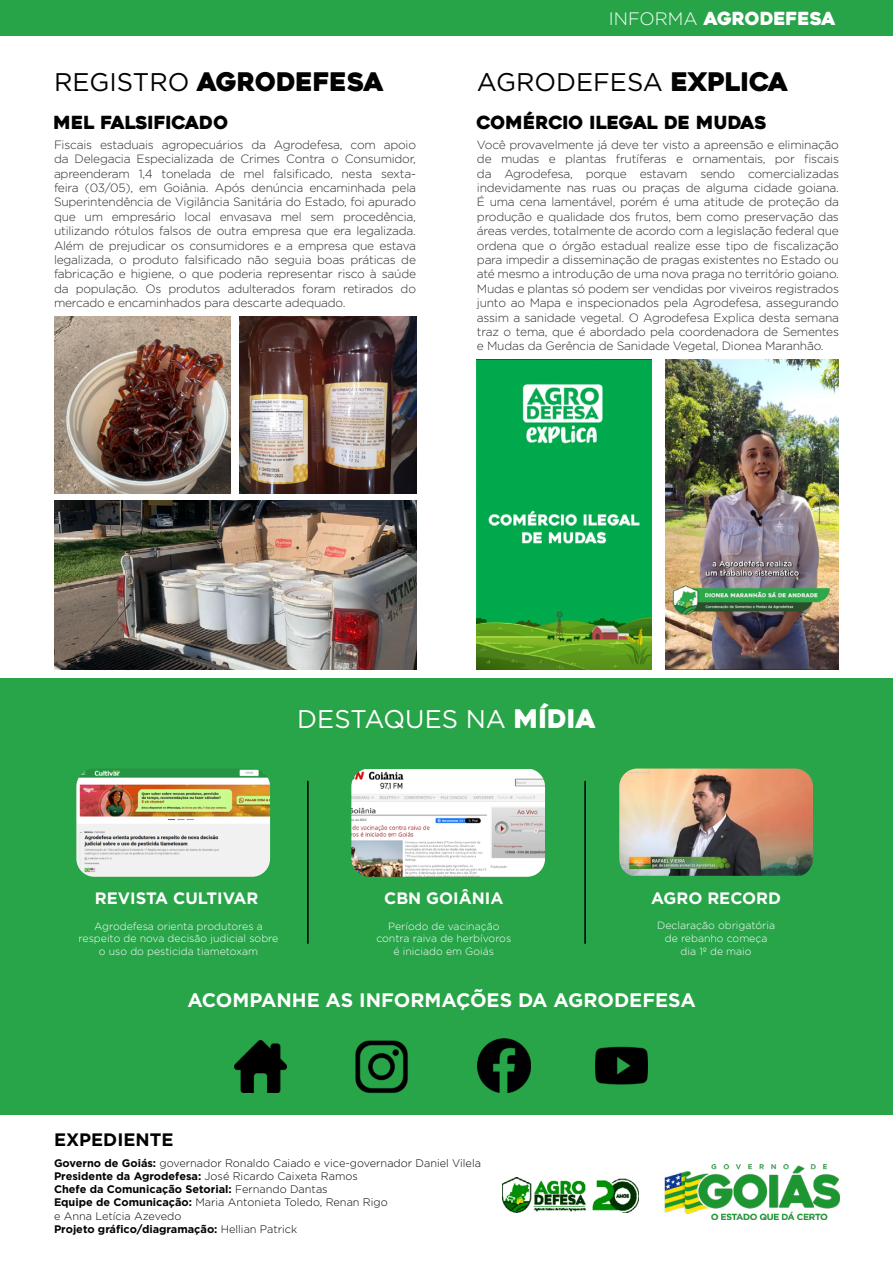
<style>
.page{position:relative;width:893px;height:1263px;background:#fff}
.page>*{position:absolute;margin:0;border:0;box-sizing:border-box;transform-origin:0 0}
.t1{font:25.5px "Heavitas";color:#020203}
.t2{font:25.5px "Gotham";color:#020203}
.t3{font:25.5px "Gotham";color:#fff}
.t4{font:700 19.5px "Gotham";color:#fff}
.t5{font:18px "Heavitas";color:#020203}
.t6{font:18px "Heavitas";color:#fff}
.t7{font:700 18px "Gotham";color:#020203}
.t8{font:700 16.5px "Gotham";color:#fff}
.t9{font:300 12px/14.4px "Gotham";letter-spacing:-.02em;color:#2b2b2b;text-align:justify}
.t10{font:300 10.95px/13.2px "Gotham";color:#030304}
.t11{font:300 10.5px/12.6px "Gotham";color:#fff;text-align:center}
.s1{font-family:"Gotham";font-weight:300}
.s2{font-family:"Gotham"}
.s3{font-family:"Heavitas"}
.s4{font-weight:700}
</style>
<div class="page">
<div style="left:0;top:0;width:893px;height:35px;background:#27a348"></div>
<div style="left:0;top:678px;width:893px;height:436px;background:#28a449"></div>
<hr style="left:307px;top:781px;width:2px;height:163px;background:#000">
<hr style="left:584px;top:781px;width:2px;height:163px;background:#000">
<img style="left:477px;top:1039px;width:54px;height:53px">
<img style="left:351px;top:1036px;width:60px;height:59px">
<img style="left:595px;top:1040px;width:52px;height:52px">
<img style="left:235px;top:1040px;width:51px;height:52px">
<img style="left:664px;top:1164px;width:176px;height:55px">
<img style="left:503px;top:1178px;width:136px;height:34px">
<img style="left:76px;top:768px;width:194px;height:109px">
<img style="left:351px;top:769px;width:194px;height:108px">
<img style="left:619px;top:768px;width:194px;height:108px">
<img style="left:54px;top:501px;width:362px;height:168px">
<img style="left:54px;top:317px;width:177px;height:177px">
<img style="left:240px;top:317px;width:176px;height:177px">
<img style="left:477px;top:360px;width:174px;height:309px">
<img style="left:665px;top:360px;width:174px;height:310px">
<h3 class="t6" style="left:609px;top:7px;width:228px"><span class="s1">INFORMA</span> AGRODEFESA</h3>
<h1 class="t1" style="left:54px;top:66px;width:331px"><span class="s2">REGISTRO</span> AGRODEFESA</h1>
<h1 class="t2" style="left:477px;top:66px;width:313px">AGRODEFESA <span class="s3">EXPLICA</span></h1>
<h3 class="t5" style="left:54px;top:111px;width:176px">MEL FALSIFICADO</h3>
<h3 class="t5" style="left:477px;top:111px;width:292px">COMÉRCIO ILEGAL DE MUDAS</h3>
<p class="t9" style="left:54px;top:137px;width:364px">Fiscais estaduais agropecuários da Agrodefesa, com apoio da Delegacia Especializada de Crimes Contra o Consumidor, apreenderam 1,4 tonelada de mel falsificado, nesta sexta&shy;feira (03/05), em Goiânia. Após denúncia encaminhada pela Superintendência de Vigilância Sanitária do Estado, foi apurado que um empresário local envasava mel sem procedência, utilizando rótulos falsos de outra empresa que era legalizada.<br>Além de prejudicar os consumidores e a empresa que estava legalizada, o produto falsificado não seguia boas práticas de fabricação e higiene, o que poderia representar risco à saúde da população. Os produtos adulterados foram retirados do mercado e encaminhados para descarte adequado.</p>
<p class="t9" style="left:477px;top:137px;width:364px">Você provavelmente já deve ter visto a apreensão e eliminação de mudas e plantas frutíferas e ornamentais, por fiscais da Agrodefesa, porque estavam sendo comercializadas indevidamente nas ruas ou praças de alguma cidade goiana.<br>É uma cena lamentável, porém é uma atitude de proteção da produção e qualidade dos frutos, bem como preservação das áreas verdes, totalmente de acordo com a legislação federal que ordena que o órgão estadual realize esse tipo de fiscalização para impedir a disseminação de pragas existentes no Estado ou até mesmo a introdução de uma nova praga no território goiano.<br>Mudas e plantas só podem ser vendidas por viveiros registrados junto ao Mapa e inspecionados pela Agrodefesa, assegurando assim a sanidade vegetal. O Agrodefesa Explica desta semana traz o tema, que é abordado pela coordenadora de Sementes e Mudas da Gerência de Sanidade Vegetal, Dionea Maranhão.</p>
<h1 class="t3" style="left:297px;top:703px;width:300px">DESTAQUES NA <span class="s3">MÍDIA</span></h1>
<h3 class="t8" style="left:95px;top:887px;width:165px">REVISTA CULTIVAR</h3>
<p class="t11" style="left:79px;top:919px;width:201px">Agrodefesa orienta produtores a respeito de nova decisão judicial sobre o uso do pesticida tiametoxam</p>
<h3 class="t8" style="left:384px;top:887px;width:121px">CBN GOIÂNIA</h3>
<h3 class="t8" style="left:651px;top:887px;width:131px">AGRO RECORD</h3>
<p class="t11" style="left:376px;top:919px;width:136px">Período de vacinação contra raiva de herbívoros é iniciado em Goiás</p>
<p class="t11" style="left:657px;top:919px;width:119px">Declaração obrigatória de rebanho começa dia 1º de maio</p>
<h2 class="t4" style="left:187px;top:987px;width:510px">ACOMPANHE AS INFORMAÇÕES DA AGRODEFESA</h2>
<h3 class="t7" style="left:54px;top:1127px;width:121px">EXPEDIENTE</h3>
<p class="t10" style="left:54px;top:1156px;width:429px"><span class="s4">Governo de Goiás:</span> governador Ronaldo Caiado e vice-governador Daniel Vilela <span class="s4">Presidente da Agrodefesa:</span> José Ricardo Caixeta Ramos<br><span class="s4">Chefe da Comunicação Setorial:</span> Fernando Dantas<br><span class="s4">Equipe de Comunicação:</span> Maria Antonieta Toledo, Renan Rigo<br>e Anna Letícia Azevedo<br><span class="s4">Projeto gráfico/diagramação:</span> Hellian Patrick</p>
</div>
